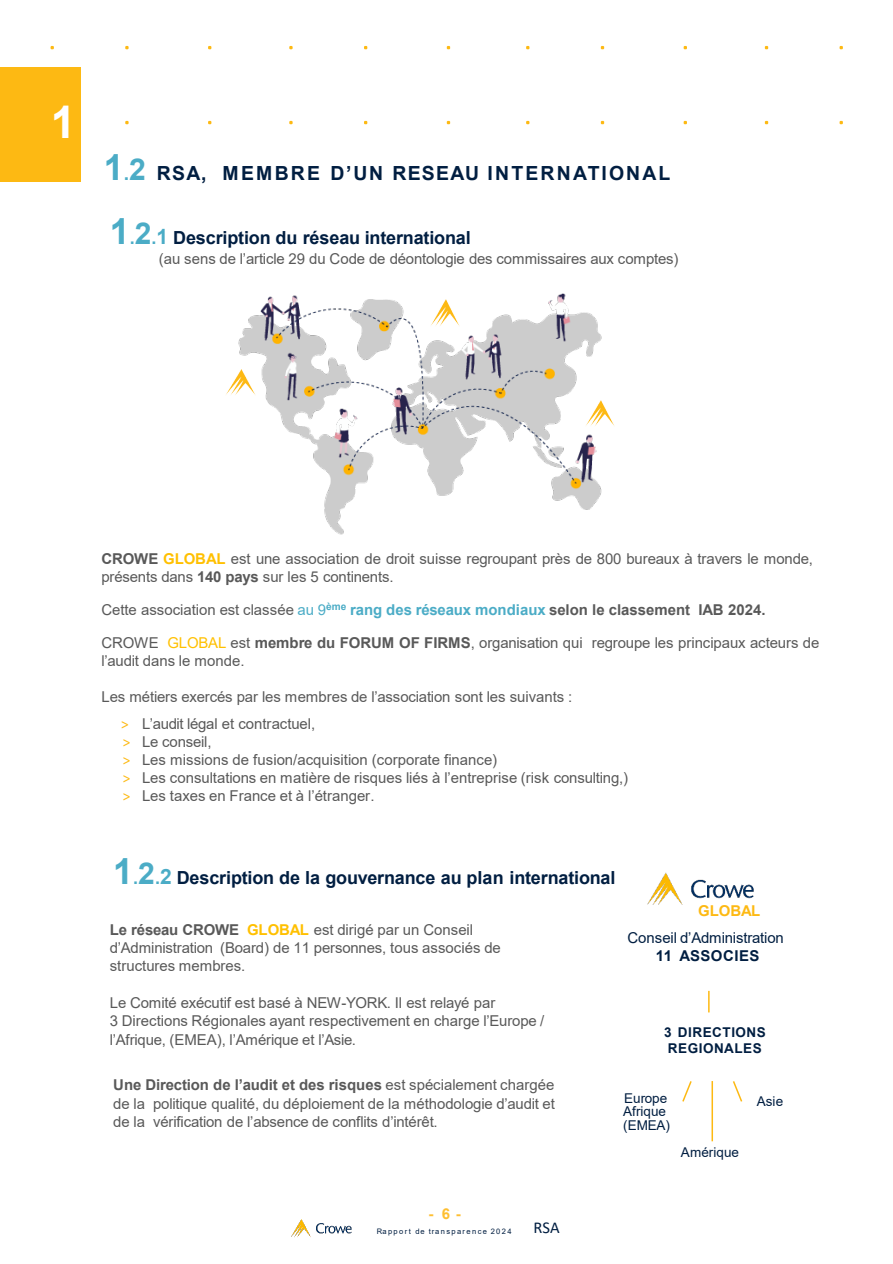
<style>
.page{position:relative;width:893px;height:1264px;background:#fff}
.page>*{position:absolute;margin:0;border:0;box-sizing:border-box;transform-origin:0 0}
.t1{font:700 45px "Arial";color:#fff}
.t2{font:700 19.5px "Arial";letter-spacing:.11em;color:#011e41}
.t3{font:700 18px "Arial";letter-spacing:-.01em;color:#011e41}
.t4{font:16.5px "Calibri";color:#011e41}
.t5{font:15px/18px "Arial";letter-spacing:-.005em;color:#595959}
.t6{font:15px "Arial";letter-spacing:-.015em;color:#011e41}
.t7{font:700 15px "Arial";letter-spacing:.025em;color:#011e41}
.t8{font:700 15px "Arial";letter-spacing:-.01em;color:#fdb913}
.Slide{font:700 15px "Arial";color:#febf32}
.t9{font:13.5px/13.5px "Arial";color:#011e41}
.t10{font:700 13.5px/16.2px "Arial";letter-spacing:.04em;color:#011e41}
.Slide-2{font:7.5px "Arial";letter-spacing:.18em;color:#011e41}
.s1{font-size:36px;color:#4bacc6}
.s2{color:#4bacc6}
.s3{font-size:30px;color:#4bacc6}
.s4{font-size:21px;color:#4bacc6}
.s5{font-weight:700}
.s6{font-weight:700;color:#ffc000}
.s7{font-weight:700;color:#4bacc6}
.s8{color:#ffc000}
.s9{font-family:"Calibri";color:#fdb913}
</style>
<div class="page">
<img style="left:291px;top:1219px;width:61px;height:18px">
<svg style="left:125px;top:46px;width:4px;height:3px"></svg>
<svg style="left:125px;top:121px;width:4px;height:3px"></svg>
<svg style="left:600px;top:46px;width:4px;height:3px"></svg>
<svg style="left:600px;top:121px;width:4px;height:3px"></svg>
<svg style="left:683px;top:46px;width:4px;height:3px"></svg>
<svg style="left:683px;top:121px;width:4px;height:3px"></svg>
<svg style="left:764px;top:46px;width:4px;height:3px"></svg>
<svg style="left:764px;top:121px;width:4px;height:3px"></svg>
<div style="left:0;top:67px;width:81px;height:115px;background:#fdb913"></div>
<svg style="left:708px;top:990px;width:1px;height:22px"></svg>
<hr style="left:711px;top:1080px;width:2px;height:60px;background:#fdb913">
<svg style="left:682px;top:1081px;width:10px;height:21px"></svg>
<svg style="left:733px;top:1081px;width:10px;height:21px"></svg>
<img style="left:647px;top:872px;width:107px;height:33px">
<img style="left:226px;top:293px;width:389px;height:242px">
<h1 class="t1" style="left:51px;top:91px;width:27px">1</h1>
<p class="t2" style="left:104px;top:159px;width:568px"><span class="s1">1</span><span class="s2">.</span><span class="s3">2</span> RSA, MEMBRE D’UN RESEAU INTERNATIONAL</p>
<p class="t3" style="left:110px;top:225px;width:362px"><span class="s1">1</span><span class="s2">.</span><span class="s3">2</span><span class="s2">.</span><span class="s4">1</span> Description du réseau international</p>
<p class="t5" style="left:159px;top:249px;width:521px">(au sens de l’article 29 du Code de déontologie des commissaires aux comptes)</p>
<p class="t5" style="left:101px;top:549px;width:713px"><span class="s5">CROWE</span> <span class="s6">GLOBAL</span> est une association de droit suisse regroupant près de 800 bureaux à travers le monde, présents dans <span class="s5">140 pays</span> sur les 5 continents.</p>
<p class="t5" style="left:101px;top:600px;width:665px">Cette association est classée <span class="s2">au 9</span><sup>ème</sup> <span class="s7">rang des réseaux mondiaux</span> <span class="s5">selon le classement IAB 2024.</span></p>
<p class="t5" style="left:101px;top:633px;width:719px">CROWE <span class="s8">GLOBAL</span> est <span class="s5">membre du FORUM OF FIRMS</span>, organisation qui regroupe les principaux acteurs de l’audit dans le monde.</p>
<p class="t5" style="left:101px;top:687px;width:472px">Les métiers exercés par les membres de l’association sont les suivants :</p>
<p class="t5" style="left:121px;top:714px;width:196px"><span class="s9">&gt;</span> L’audit légal et contractuel,</p>
<p class="t5" style="left:123px;top:732px;width:90px"><span class="s9">&gt;</span> Le conseil,</p>
<p class="t5" style="left:123px;top:750px;width:376px"><span class="s9">&gt;</span> Les missions de fusion/acquisition (corporate finance)</p>
<p class="t5" style="left:123px;top:768px;width:506px"><span class="s9">&gt;</span> Les consultations en matière de risques liés à l’entreprise (risk consulting,)</p>
<p class="t5" style="left:123px;top:786px;width:253px"><span class="s9">&gt;</span> Les taxes en France et à l’étranger.</p>
<p class="t3" style="left:113px;top:865px;width:503px"><span class="s1">1</span><span class="s2">.</span><span class="s3">2</span><span class="s2">.</span><span class="s4">2</span> Description de la gouvernance au plan international</p>
<p class="t5" style="left:110px;top:920px;width:392px"><span class="s5">Le réseau CROWE</span> <span class="s6">GLOBAL</span> est dirigé par un Conseil d’Administration (Board) de 11 personnes, tous associés de structures membres.</p>
<p class="t5" style="left:110px;top:993px;width:436px">Le Comité exécutif est basé à NEW-YORK. Il est relayé par<br>3 Directions Régionales ayant respectivement en charge l’Europe / l’Afrique, (EMEA), l’Amérique et l’Asie.</p>
<p class="t5" style="left:113px;top:1075px;width:443px;text-align:justify"><span class="s5">Une Direction de l’audit et des risques</span> est spécialement chargée de la politique qualité, du déploiement de la méthodologie d’audit et de la vérification de l’absence de conflits d’intérêt.</p>
<p class="t8" style="left:698px;top:899px;width:64px">GLOBAL</p>
<p class="t6" style="left:627px;top:927px;width:158px">Conseil d’Administration</p>
<p class="t7" style="left:655px;top:944px;width:105px">11 ASSOCIES</p>
<p class="t10" style="left:664px;top:1024px;width:103px">3 DIRECTIONS<br>REGIONALES</p>
<p class="t9" style="left:623px;top:1090px;width:48px">Europe<br>Afrique (EMEA)</p>
<p class="t9" style="left:681px;top:1145px;width:60px">Amérique</p>
<p class="t9" style="left:756px;top:1094px;width:28px">Asie</p>
<p class="Slide" style="left:428px;top:1202px;width:34px">- 6 -</p>
<p class="Slide-2" style="left:428px;top:1226px;width:84px">transparence 2024</p>
<p class="Slide-2" style="left:377px;top:1226px;width:49px">Rapport de</p>
<p class="t4" style="left:533px;top:1215px;width:28px">RSA</p>
</div>
